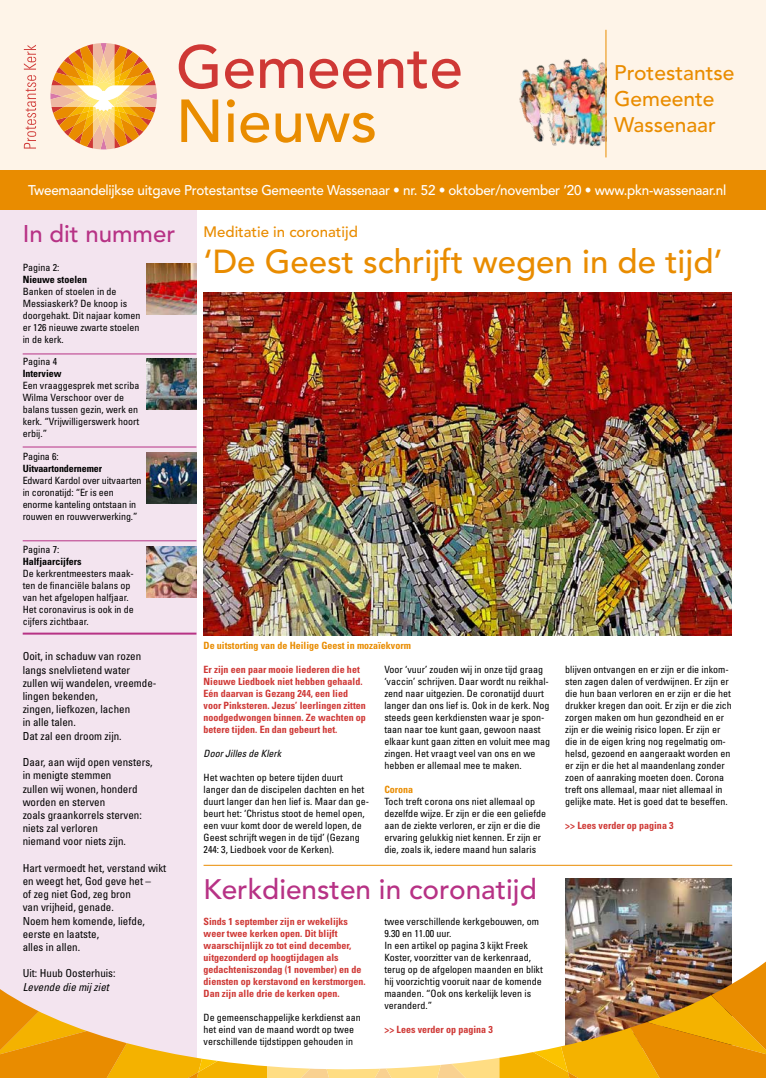
<style>
.page{position:relative;width:766px;height:1078px;background:#fff}
.page>*{position:absolute;margin:0;border:0;box-sizing:border-box;transform-origin:0 0}
.t1{font:500 60px "Avenir LT Std";color:#cf3835}
.t2{font:500 60px "Avenir LT Std";color:#e98c00}
.t3{font:500 33px "Avenir LT Std";color:#e98c00}
.t4{font:500 28px "Avenir LT Std";color:#b73285}
.t5{font:500 24px "Avenir LT Std";color:#b73285}
.t6{font:500 21px/26px "Avenir LT Std";color:#e98c00}
.t7{font:500 15px "Avenir LT Std";color:#e98c00}
.t8{font:500 14px "Avenir LT Std";letter-spacing:-.02em;color:#fff;scale:.96 1}
.t9{font:condensed 11px/13.2px "Univers LT Std";color:#000}
.t10{font:italic condensed 11px "Univers LT Std";color:#000}
.t11{font:condensed 10px/12px "Univers LT Std";color:#000}
.t12{font:700 condensed 10px/12px "Univers LT Std";color:#cf3835}
.t13{font:700 condensed 10px "Univers LT Std";color:#000}
.t14{font:700 condensed 10px "Univers LT Std";color:#e98c00}
.t15{font:italic condensed 10px "Univers LT Std";color:#000}
</style>
<div class="page">
<img style="left:565px;top:878px;width:166px;height:83px">
<div style="left:0;top:210px;width:196px;height:867px;background:#f3e4ef"></div>
<div style="left:0;top:0;width:765px;height:196px;background:#fef4e8"></div>
<div style="left:0;top:170px;width:765px;height:40px;background:#e98c00"></div>
<svg style="left:24px;top:45px;width:12px;height:103px"></svg>
<svg style="left:50px;top:43px;width:107px;height:106px"></svg>
<img style="left:519px;top:58px;width:86px;height:89px">
<hr style="left:605px;top:30px;width:1px;height:127px;background:#e98c00">
<hr style="left:203px;top:864px;width:529px;height:1px;background:#e98c00">
<hr style="left:23px;top:632px;width:173px;height:2px;background:#b73285">
<hr style="left:23px;top:540px;width:173px;height:1px;background:#b73285">
<hr style="left:23px;top:446px;width:173px;height:1px;background:#b73285">
<hr style="left:23px;top:353px;width:173px;height:1px;background:#b73285">
<img style="left:147px;top:264px;width:49px;height:51px">
<img style="left:147px;top:358px;width:49px;height:51px">
<img style="left:147px;top:452px;width:49px;height:51px">
<img style="left:147px;top:546px;width:49px;height:51px">
<svg style="left:0;top:961px;width:765px;height:116px"></svg>
<img style="left:203px;top:292px;width:528px;height:343px">
<h1 class="t1" style="left:176px;top:32px;width:288px">Gemeente</h1>
<h1 class="t2" style="left:176px;top:86px;width:203px">Nieuws</h1>
<h3 class="t6" style="left:614px;top:60px;width:122px">Protestantse<br>Gemeente<br>Wassenaar</h3>
<h3 class="t8" style="left:28px;top:182px;width:728px">Tweemaandelijkse uitgave Protestantse Gemeente Wassenaar • nr. 52 • oktober/november ’20 • www.pkn-wassenaar.nl</h3>
<h3 class="t5" style="left:23px;top:220px;width:154px">In dit nummer</h3>
<p class="t11" style="left:23px;top:261px;width:38px">Pagina 2:</p>
<p class="t13" style="left:23px;top:273px;width:66px">Nieuwe stoelen</p>
<p class="t11" style="left:23px;top:285px;width:119px">Banken of stoelen in de<br>Messiaskerk? De knoop is doorgehakt. Dit najaar komen er 126 nieuwe zwarte stoelen in de kerk.</p>
<p class="t11" style="left:23px;top:355px;width:36px">Pagina 4</p>
<p class="t13" style="left:23px;top:367px;width:40px">Interview</p>
<p class="t11" style="left:23px;top:379px;width:118px">Een vraaggesprek met scriba<br>Wilma Verschoor over de balans tussen gezin, werk en kerk. “Vrijwilligerswerk hoort erbij.”</p>
<p class="t11" style="left:23px;top:450px;width:37px">Pagina 6:</p>
<p class="t13" style="left:23px;top:462px;width:81px">Uitvaartondernemer</p>
<p class="t11" style="left:23px;top:474px;width:120px">Edward Kardol over uitvaarten in coronatijd: “Er is een enorme kanteling ontstaan in rouwen en rouwverwerking.”</p>
<p class="t11" style="left:23px;top:543px;width:38px">Pagina 7:</p>
<p class="t13" style="left:23px;top:555px;width:60px">Halfjaarcijfers</p>
<p class="t11" style="left:23px;top:567px;width:113px">De kerkrentmeesters maak&shy;ten de financiële balans op van het afgelopen halfjaar.<br>Het coronavirus is ook in de cijfers zichtbaar.</p>
<p class="t9" style="left:23px;top:649px;width:135px">Ooit, in schaduw van rozen langs snelvlietend water zullen wij wandelen, vreemde&shy;lingen bekenden,<br>zingen, liefkozen, lachen<br>in alle talen.<br>Dat zal een droom zijn.</p>
<p class="t9" style="left:23px;top:755px;width:131px">Daar, aan wijd open vensters, in menigte stemmen<br>zullen wij wonen, honderd worden en sterven<br>zoals graankorrels sterven: niets zal verloren<br>niemand voor niets zijn.</p>
<p class="t9" style="left:23px;top:860px;width:145px">Hart vermoedt het, verstand wikt en weegt het, God geve het –<br>of zeg niet God, zeg bron<br>van vrijheid, genade.<br>Noem hem komende, liefde, eerste en laatste,<br>alles in allen.</p>
<p class="t9" style="left:23px;top:966px;width:94px">Uit: Huub Oosterhuis:</p>
<p class="t10" style="left:23px;top:979px;width:88px">Levende die mij ziet</p>
<h3 class="t7" style="left:203px;top:222px;width:156px">Meditatie in coronatijd</h3>
<h2 class="t3" style="left:203px;top:242px;width:520px">‘De Geest schrijft wegen in de tijd’</h2>
<p class="t14" style="left:203px;top:638px;width:209px">De uitstorting van de Heilige Geest in mozaïekvorm</p>
<p class="t12" style="left:203px;top:662px;width:164px">Er zijn een paar mooie liederen die het Nieuwe Liedboek niet hebben gehaald.<br>Eén daarvan is Gezang 244, een lied voor Pinksteren. Jezus’ leerlingen zitten noodgedwongen binnen. Ze wachten op betere tijden. En dan gebeurt het.</p>
<p class="t15" style="left:203px;top:746px;width:79px">Door Jilles de Klerk</p>
<p class="t11" style="left:203px;top:770px;width:167px">Het wachten op betere tijden duurt langer dan de discipelen dachten en het duurt langer dan hen lief is. Maar dan ge&shy;beurt het: ‘Christus stoot de hemel open, een vuur komt door de wereld lopen, de Geest schrijft wegen in de tijd’ (Gezang 244: 3, Liedboek voor de Kerken).</p>
<p class="t11" style="left:384px;top:662px;width:167px">Voor ‘vuur’ zouden wij in onze tijd graag ‘vaccin’ schrijven. Daar wordt nu reikhal&shy;zend naar uitgezien. De coronatijd duurt langer dan ons lief is. Ook in de kerk. Nog steeds geen kerkdiensten waar je spon&shy;taan naar toe kunt gaan, gewoon naast elkaar kunt gaan zitten en voluit mee mag zingen. Het vraagt veel van ons en we hebben er allemaal mee te maken.</p>
<p class="t14" style="left:384px;top:782px;width:30px">Corona</p>
<p class="t11" style="left:384px;top:794px;width:163px">Toch treft corona ons niet allemaal op dezelfde wijze. Er zijn er die een geliefde aan de ziekte verloren, er zijn er die die ervaring gelukkig niet kennen. Er zijn er die, zoals ik, iedere maand hun salaris</p>
<h3 class="t4" style="left:203px;top:872px;width:334px">Kerkdiensten in coronatijd</h3>
<p class="t12" style="left:203px;top:914px;width:164px">Sinds 1 september zijn er wekelijks weer twee kerken open. Dit blijft waarschijnlijk zo tot eind december, uitgezonderd op hoogtijdagen als gedachteniszondag (1 november) en de diensten op kerstavond en kerstmorgen.<br>Dan zijn alle drie de kerken open.</p>
<p class="t11" style="left:203px;top:1010px;width:159px">De gemeenschappelijke kerkdienst aan het eind van de maand wordt op twee verschillende tijdstippen gehouden in</p>
<p class="t11" style="left:384px;top:914px;width:160px">twee verschillende kerkgebouwen, om<br>9.30 en 11.00 uur.<br>In een artikel op pagina 3 kijkt Freek<br>Koster, voorzitter van de kerkenraad, terug op de afgelopen maanden en blikt hij voorzichtig vooruit naar de komende maanden. “Ook ons kerkelijk leven is veranderd.”</p>
<p class="t12" style="left:384px;top:1022px;width:110px">&gt;&gt; Lees verder op pagina 3</p>
<p class="t11" style="left:565px;top:662px;width:168px">blijven ontvangen en er zijn er die inkom&shy;sten zagen dalen of verdwijnen. Er zijn er die hun baan verloren en er zijn er die het drukker kregen dan ooit. Er zijn er die zich zorgen maken om hun gezondheid en er zijn er die weinig risico lopen. Er zijn er die in de eigen kring nog regelmatig om&shy;helsd, gezoend en aangeraakt worden en er zijn er die het al maandenlang zonder zoen of aanraking moeten doen. Corona treft ons allemaal, maar niet allemaal in gelijke mate. Het is goed dat te beseffen.</p>
<p class="t12" style="left:565px;top:818px;width:110px">&gt;&gt; Lees verder op pagina 3</p>
</div>
